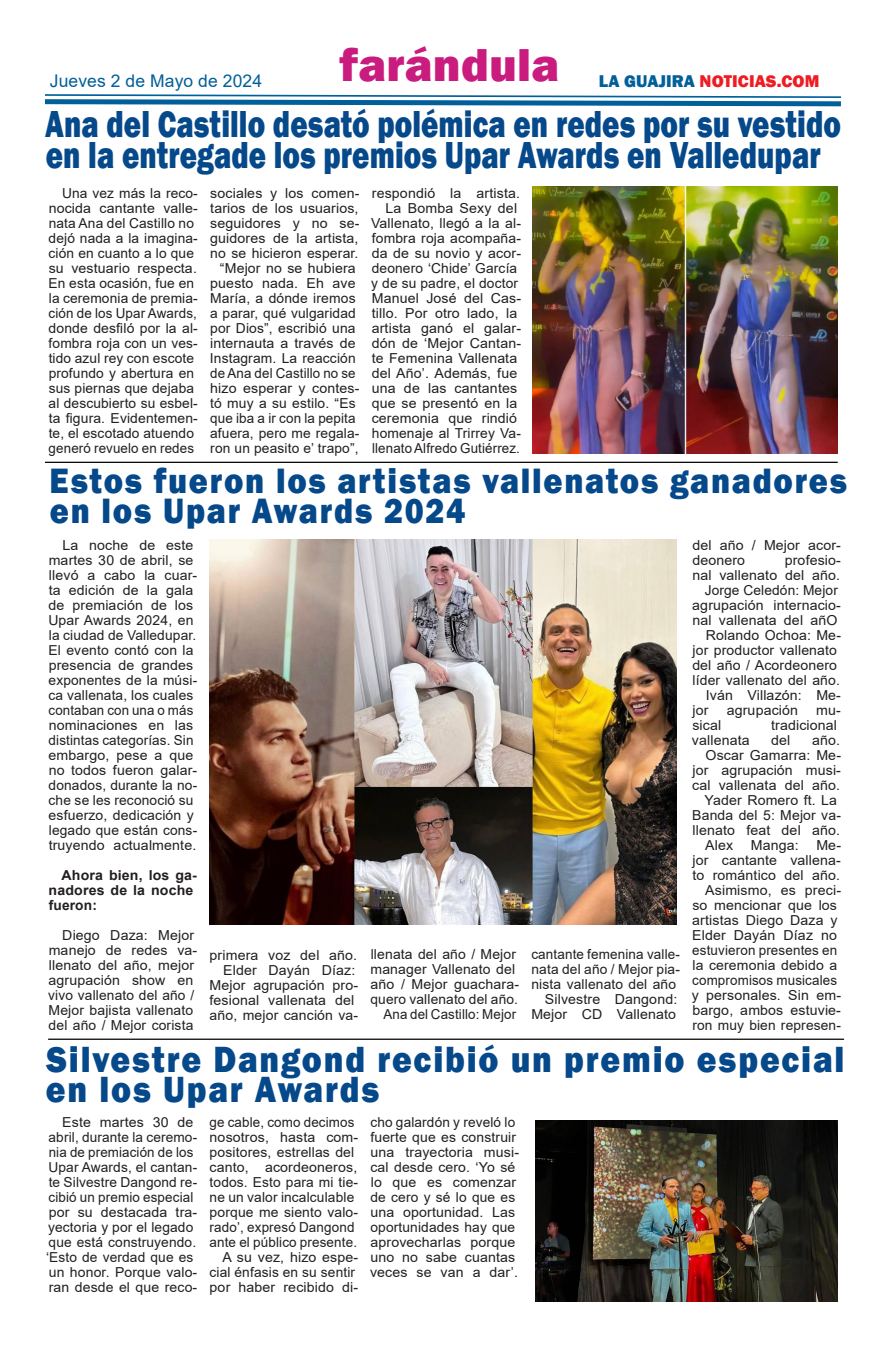
<style>
.page{position:relative;width:886px;height:1347px;background:#fff}
.page>*{position:absolute;margin:0;border:0;box-sizing:border-box;transform-origin:0 0}
.t1{font:800 47.5px "Franklin Gothic";letter-spacing:.005em;color:#c91c7e}
.TITULARES{font:800 38.62px/31px "Franklin Gothic";letter-spacing:.005em;color:#05498b;scale:.76 1}
.TITULARES-2{font:800 37.5px/30px "Franklin Gothic";letter-spacing:.055em;color:#05498b;scale:.9 1}
.TITULARES-3{font:800 36.25px/30px "Franklin Gothic";letter-spacing:.055em;color:#05498b;scale:.9 1}
.t2{font:800 17.5px "Franklin Gothic";letter-spacing:.005em;color:#ee1d23}
.t3{font:17.5px "Arial";letter-spacing:.005em;color:#015f99}
.CUREPO_PARRAFO_CON_S{font:13.75px/15px "Arial";letter-spacing:.01em;color:#231f20}
.CUREPO_PARRAFO_CON_S-2{font:700 13.75px/15px "Arial";letter-spacing:.01em;color:#231f20}
.s1{color:#015f99}
</style>
<div class="page">
<svg style="left:44px;top:94px;width:797px;height:13px"></svg>
<hr style="left:45px;top:462px;width:793px;height:1px;background:#000">
<img style="left:533px;top:186px;width:305px;height:267px">
<img style="left:210px;top:539px;width:467px;height:385px">
<hr style="left:48px;top:1038px;width:796px;height:1px;background:#000">
<img style="left:535px;top:1120px;width:303px;height:181px">
<p class="t1" style="left:340px;top:34px;width:221px">farándula</p>
<p class="t3" style="left:50px;top:69px;width:214px">Jueves 2 de Mayo de 2024</p>
<p class="t2" style="left:599px;top:69px;width:222px"><span class="s1">LA GUAJIRA</span> NOTICIAS.COM</p>
<p class="TITULARES" style="left:45px;top:108px;width:1049px">Ana del Castillo desató polémica en redes por su vestido en la entregade los premios Upar Awards en Valledupar</p>
<p class="CUREPO_PARRAFO_CON_S" style="left:49px;top:185px;width:151px;text-indent:14px">Una vez más la reco&shy;nocida cantante valle&shy;nata Ana del Castillo no dejó nada a la imagina&shy;ción en cuanto a lo que su vestuario respecta.<br>En esta ocasión, fue en la ceremonia de premia&shy;ción de los Upar Awards, donde desfiló por la al&shy;fombra roja con un ves&shy;tido azul rey con escote profundo y abertura en sus piernas que dejaba al descubierto su esbel&shy;ta figura. Evidentemen&shy;te, el escotado atuendo generó revuelo en redes</p>
<p class="CUREPO_PARRAFO_CON_S" style="left:210px;top:185px;width:151px;text-align:justify">sociales y los comen&shy;tarios de los usuarios, seguidores y no se&shy;guidores de la artista, no se hicieron esperar.</p>
<p class="CUREPO_PARRAFO_CON_S" style="left:210px;top:260px;width:151px;text-align:center">“Mejor no se hubiera puesto nada. Eh ave<br>María, a dónde iremos a parar, qué vulgaridad por Dios”, escribió una internauta a través de<br>Instagram. La reacción de Ana del Castillo no se hizo esperar y contes&shy;tó muy a su estilo. “Es que iba a ir con la pepita afuera, pero me regala&shy;ron un peasito e’ trapo”,</p>
<p class="CUREPO_PARRAFO_CON_S" style="left:372px;top:185px;width:150px">respondió la artista.</p>
<p class="CUREPO_PARRAFO_CON_S" style="left:371px;top:200px;width:152px;text-indent:14px">La Bomba Sexy del<br>Vallenato, llegó a la al&shy;fombra roja acompaña&shy;da de su novio y acor&shy;deonero ‘Chide’ García y de su padre, el doctor<br>Manuel José del Cas&shy;tillo. Por otro lado, la artista ganó el galar&shy;dón de ‘Mejor Cantan&shy;te Femenina Vallenata del Año’. Además, fue una de las cantantes que se presentó en la ceremonia que rindió homenaje al Trirrey Va&shy;llenato Alfredo Gutiérrez.</p>
<p class="TITULARES-3" style="left:50px;top:465px;width:888px">Estos fueron los artistas vallenatos ganadores en los Upar Awards 2024</p>
<p class="CUREPO_PARRAFO_CON_S" style="left:692px;top:537px;width:150px">del año / Mejor acor&shy;deonero</p>
<p class="CUREPO_PARRAFO_CON_S" style="left:48px;top:537px;width:150px;text-indent:14px">La noche de este martes 30 de abril, se llevó a cabo la cuar&shy;ta edición de la gala de premiación de los<br>Upar Awards 2024, en la ciudad de Valledupar.<br>El evento contó con la presencia de grandes exponentes de la músi&shy;ca vallenata, los cuales contaban con una o más nominaciones en las distintas categorías. Sin embargo, pese a que no todos fueron galar&shy;donados, durante la no&shy;che se les reconoció su esfuerzo, dedicación y legado que están cons&shy;truyendo actualmente.</p>
<p class="CUREPO_PARRAFO_CON_S-2" style="left:49px;top:867px;width:150px;text-indent:13px">Ahora bien, los ga&shy;nadores de la noche fueron:</p>
<p class="CUREPO_PARRAFO_CON_S" style="left:48px;top:927px;width:151px;text-indent:14px">Diego Daza: Mejor manejo de redes va&shy;llenato del año, mejor agrupación show en vivo vallenato del año /<br>Mejor bajista vallenato del año / Mejor corista</p>
<p class="CUREPO_PARRAFO_CON_S" style="left:692px;top:552px;width:150px;text-align:right">profesio-<br>nal vallenato del año.</p>
<p class="CUREPO_PARRAFO_CON_S" style="left:692px;top:582px;width:150px;text-indent:12px">Jorge Celedón: Mejor agrupación internacio&shy;nal vallenata del añO</p>
<p class="CUREPO_PARRAFO_CON_S" style="left:692px;top:627px;width:150px;text-indent:14px">Rolando Ochoa: Me&shy;jor productor vallenato del año / Acordeonero líder vallenato del año.</p>
<p class="CUREPO_PARRAFO_CON_S" style="left:692px;top:687px;width:150px;text-indent:13px">Iván Villazón: Me&shy;jor</p>
<p class="CUREPO_PARRAFO_CON_S" style="left:727px;top:702px;width:73px">agrupación</p>
<p class="CUREPO_PARRAFO_CON_S" style="left:816px;top:702px;width:26px">mu-</p>
<p class="CUREPO_PARRAFO_CON_S" style="left:692px;top:717px;width:30px">sical</p>
<p class="CUREPO_PARRAFO_CON_S" style="left:771px;top:717px;width:67px">tradicional</p>
<p class="CUREPO_PARRAFO_CON_S" style="left:692px;top:732px;width:59px">vallenata</p>
<p class="CUREPO_PARRAFO_CON_S" style="left:771px;top:732px;width:21px">del</p>
<p class="CUREPO_PARRAFO_CON_S" style="left:812px;top:732px;width:29px">año.</p>
<p class="CUREPO_PARRAFO_CON_S" style="left:692px;top:747px;width:150px;text-align:justify;text-indent:13px">Oscar Gamarra: Me&shy;jor agrupación musi&shy;cal vallenata del año.</p>
<p class="CUREPO_PARRAFO_CON_S" style="left:692px;top:792px;width:150px;text-indent:12px">Yader Romero ft. La<br>Banda del 5: Mejor va&shy;llenato feat del año.</p>
<p class="CUREPO_PARRAFO_CON_S" style="left:705px;top:837px;width:29px">Alex</p>
<p class="CUREPO_PARRAFO_CON_S" style="left:751px;top:837px;width:49px">Manga:</p>
<p class="CUREPO_PARRAFO_CON_S" style="left:692px;top:837px;width:150px;text-align:justify;text-indent:124px">Me&shy;jor cantante vallena&shy;to romántico del año.</p>
<p class="CUREPO_PARRAFO_CON_S" style="left:692px;top:882px;width:151px;text-indent:13px">Asimismo, es preci&shy;so mencionar que los artistas Diego Daza y<br>Elder Dayán Díaz no estuvieron presentes en la ceremonia debido a compromisos musicales y personales. Sin em&shy;bargo, ambos estuvie&shy;ron muy bien represen-</p>
<p class="TITULARES-2" style="left:46px;top:1044px;width:889px">Silvestre Dangond recibió un premio especial en los Upar Awards</p>
<p class="CUREPO_PARRAFO_CON_S" style="left:46px;top:1114px;width:153px;text-indent:16px">Este martes 30 de abril, durante la ceremo&shy;nia de premiación de los<br>Upar Awards, el cantan&shy;te Silvestre Dangond re&shy;cibió un premio especial por su destacada tra&shy;yectoria y por el legado que está construyendo. ‘Esto de verdad que es un honor. Porque valo&shy;ran desde el que reco-</p>
<p class="CUREPO_PARRAFO_CON_S" style="left:209px;top:1114px;width:150px">ge cable, como decimos nosotros, hasta com&shy;positores, estrellas del canto, acordeoneros, todos. Esto para mi tie&shy;ne un valor incalculable porque me siento valo&shy;rado’, expresó Dangond ante el público presente.</p>
<p class="CUREPO_PARRAFO_CON_S" style="left:370px;top:946px;width:150px">llenata del año / Mejor manager Vallenato del año / Mejor guachara&shy;quero vallenato del año.</p>
<p class="CUREPO_PARRAFO_CON_S" style="left:383px;top:1006px;width:134px">Ana del Castillo: Mejor</p>
<p class="CUREPO_PARRAFO_CON_S" style="left:531px;top:946px;width:150px;text-align:justify">cantante femenina valle&shy;nata del año / Mejor pia&shy;nista vallenato del año</p>
<p class="CUREPO_PARRAFO_CON_S" style="left:531px;top:991px;width:147px;text-align:right">Silvestre Dangond:<br>Mejor CD Vallenato</p>
<p class="CUREPO_PARRAFO_CON_S" style="left:210px;top:947px;width:149px">primera voz del año.</p>
<p class="CUREPO_PARRAFO_CON_S" style="left:209px;top:962px;width:150px;text-indent:14px">Elder Dayán Díaz:<br>Mejor agrupación pro&shy;fesional vallenata del año, mejor canción va-</p>
<p class="CUREPO_PARRAFO_CON_S" style="left:370px;top:1114px;width:151px">cho galardón y reveló lo fuerte que es construir una trayectoria musi&shy;cal desde cero. ‘Yo sé lo que es comenzar de cero y sé lo que es una oportunidad. Las oportunidades hay que aprovecharlas porque uno no sabe cuantas veces se van a dar’.</p>
<p class="CUREPO_PARRAFO_CON_S" style="left:209px;top:1249px;width:150px;text-indent:13px">A su vez, hizo espe&shy;cial énfasis en su sentir por haber recibido di-</p>
</div>
